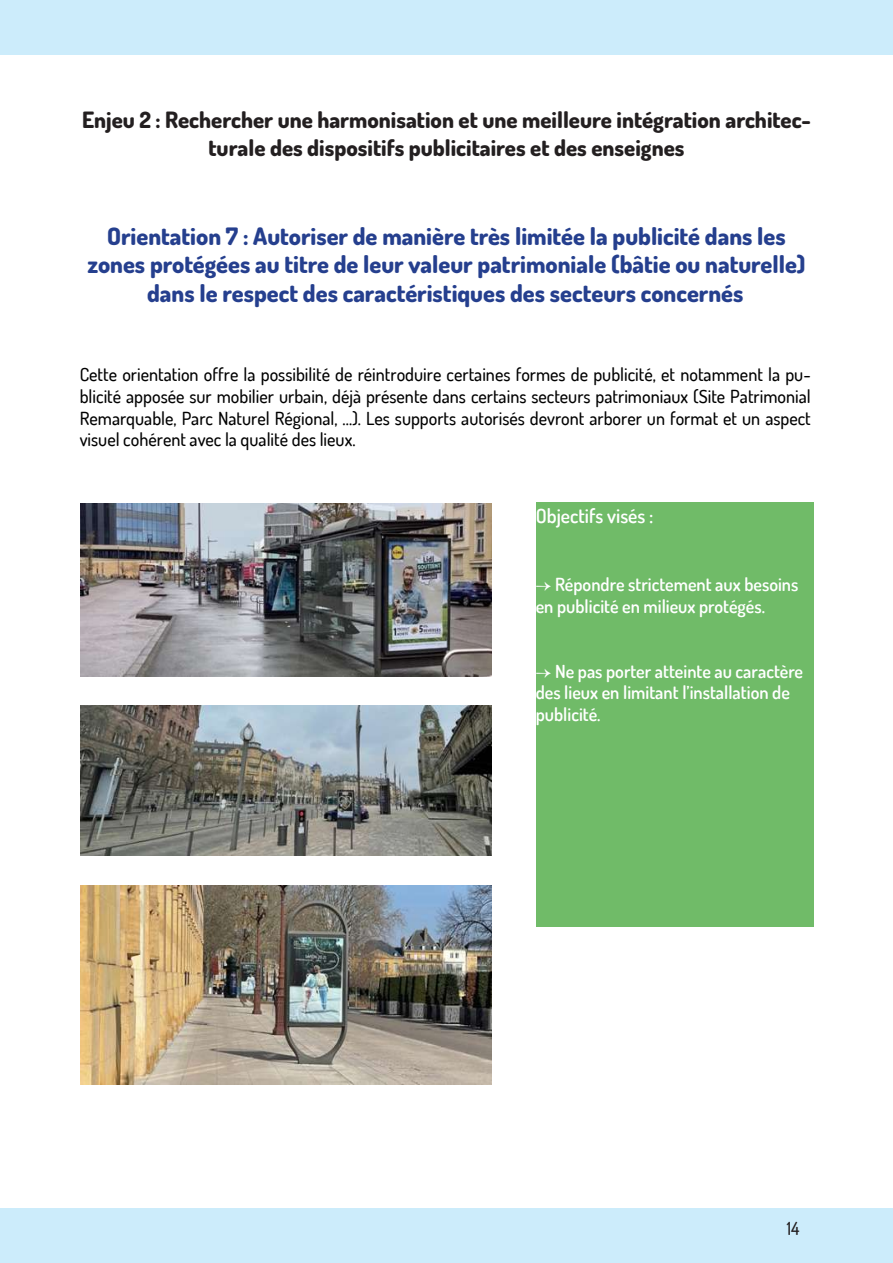
<style>
.page{position:relative;width:893px;height:1263px;background:#fff}
.page>*{position:absolute;margin:0;border:0;box-sizing:border-box;transform-origin:0 0}
.t1{font:800 24px/28.8px "Dosis";color:#253f8e;text-align:center}
.t2{font:800 22.5px/28.8px "Dosis";color:#231f20;text-align:center}
.t3{font:600 19.5px "Dosis";color:#fff}
.t4{font:500 18px/21.6px "Dosis";color:#000;text-align:justify}
.t5{font:600 18px/21.6px "Dosis";color:#fff}
.t6{font:500 18px "Dosis";color:#231f20}
.s1{font-family:"Minion Pro";font-weight:400}
</style>
<div class="page">
<div style="left:0;top:1209px;width:893px;height:54px;background:#ccecfb"></div>
<div style="left:536px;top:503px;width:277px;height:424px;background:#70bb68"></div>
<img style="left:80px;top:503px;width:411px;height:173px">
<img style="left:80px;top:705px;width:411px;height:151px">
<img style="left:80px;top:885px;width:411px;height:199px">
<div style="left:0;top:0;width:893px;height:54px;background:#ccecfb"></div>
<p class="t2" style="left:82px;top:104px;width:730px">Enjeu 2 : Rechercher une harmonisation et une meilleure intégration architec&shy;turale des dispositifs publicitaires et des enseignes</p>
<h1 class="t1" style="left:87px;top:220px;width:720px">Orientation 7 : Autoriser de manière très limitée la publicité dans les zones protégées au titre de leur valeur patrimoniale (bâtie ou naturelle) dans le respect des caractéristiques des secteurs concernés</h1>
<p class="t4" style="left:80px;top:364px;width:733px">Cette orientation offre la possibilité de réintroduire certaines formes de publicité, et notamment la pu&shy;blicité apposée sur mobilier urbain, déjà présente dans certains secteurs patrimoniaux (Site Patrimonial Remarquable, Parc Naturel Régional, …). Les supports autorisés devront arborer un format et un aspect visuel cohérent avec la qualité des lieux.</p>
<p class="t3" style="left:536px;top:503px;width:119px">Objectifs visés :</p>
<p class="t5" style="left:536px;top:573px;width:264px"><span class="s1">→</span> Répondre strictement aux besoins en publicité en milieux protégés.</p>
<p class="t5" style="left:536px;top:660px;width:269px"><span class="s1">→</span> Ne pas porter atteinte au caractère des lieux en limitant l’installation de publicité.</p>
<p class="t6" style="left:787px;top:1216px;width:14px">14</p>
</div>
